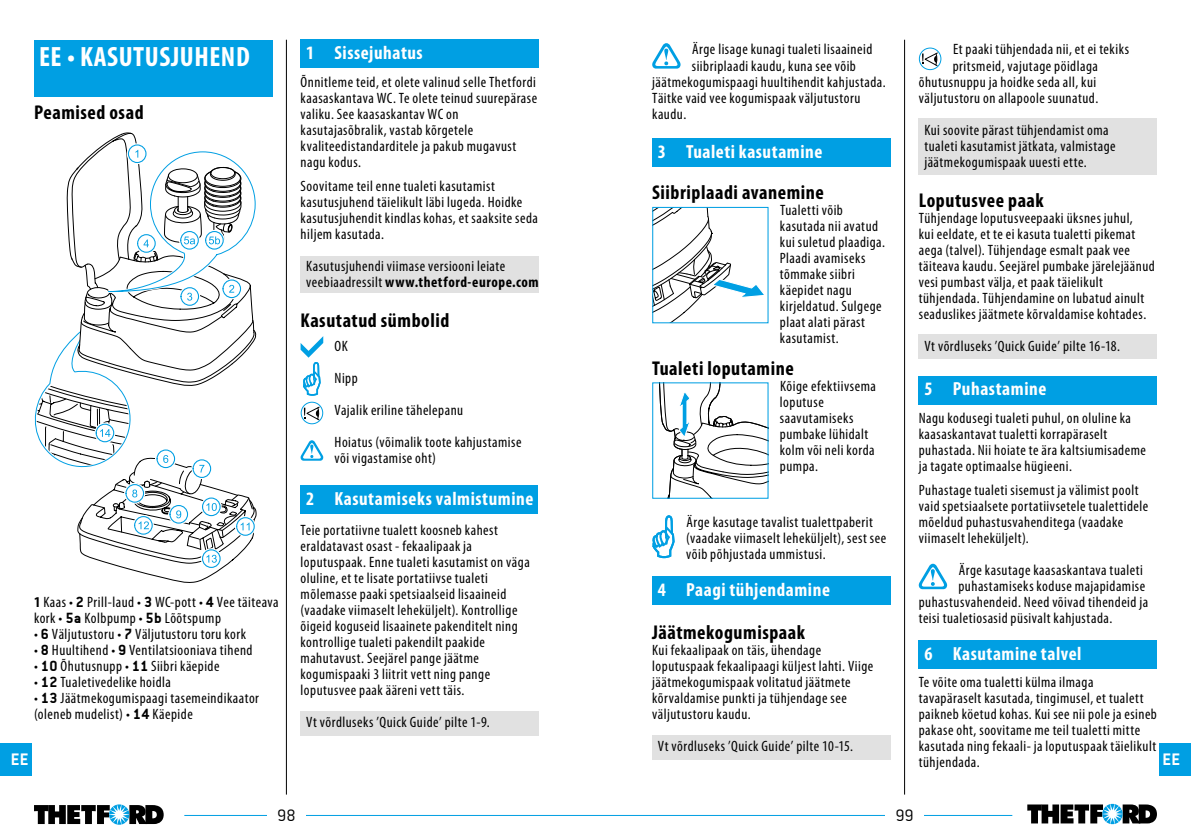
<style>
.page{position:relative;width:1191px;height:840px;background:#fff}
.page>*{position:absolute;margin:0;border:0;box-sizing:border-box;transform-origin:0 0}
.t1{font:700 condensed 28px "Myriad Pro";letter-spacing:.02em;color:#fff}
.t2{font:700 condensed 20px "Myriad Pro";letter-spacing:.025em;color:#000}
.t3{font:700 condensed 19px "Myriad Pro";letter-spacing:.03em;color:#fff}
.t4{font:300 18px "Conduit IT Clight";color:#000}
.t5{font:700 18px "Conduit IT Cbold";color:#fff}
.t6{font:condensed 15px/16px "Myriad Pro";letter-spacing:.035em;color:#000}
.s1{font-weight:700}
.s2{font-family:"Conduit IT Cbold";font-weight:700;font-stretch:normal;font-size:16px}
</style>
<div class="page">
<hr style="left:286px;top:40px;width:1px;height:754px;background:#000">
<hr style="left:904px;top:40px;width:1px;height:754px;background:#000">
<svg style="left:34px;top:804px;width:130px;height:20px"></svg>
<svg style="left:1027px;top:803px;width:130px;height:20px"></svg>
<hr style="left:184px;top:814px;width:828px;height:1px;background:#009fe3">
<div style="left:885px;top:798px;width:39px;height:32px;background:#fff"></div>
<div style="left:267px;top:798px;width:39px;height:32px;background:#fff"></div>
<div style="left:300px;top:710px;width:239px;height:24px;background:#e1e1e1"></div>
<div style="left:652px;top:734px;width:238px;height:24px;background:#e1e1e1"></div>
<div style="left:918px;top:334px;width:239px;height:24px;background:#e1e1e1"></div>
<div style="left:300px;top:256px;width:239px;height:36px;background:#e1e1e1"></div>
<div style="left:918px;top:118px;width:239px;height:56px;background:#e1e1e1"></div>
<svg style="left:652px;top:43px;width:28px;height:26px"></svg>
<div style="left:652px;top:138px;width:238px;height:28px;background:#009fe3"></div>
<svg style="left:654px;top:209px;width:110px;height:112px"></svg>
<div style="left:652px;top:207px;width:116px;height:116px;border:1px solid #009fe3"></div>
<svg style="left:659px;top:384px;width:107px;height:112px"></svg>
<svg style="left:652px;top:515px;width:23px;height:43px"></svg>
<div style="left:652px;top:576px;width:238px;height:28px;background:#009fe3"></div>
<div style="left:919px;top:48px;width:22px;height:22px;border:1px solid #009fe3;border-radius:50%"></div>
<svg style="left:922px;top:52px;width:16px;height:14px"></svg>
<div style="left:918px;top:376px;width:239px;height:28px;background:#009fe3"></div>
<svg style="left:918px;top:563px;width:29px;height:26px"></svg>
<div style="left:918px;top:640px;width:239px;height:28px;background:#009fe3"></div>
<div style="left:300px;top:40px;width:239px;height:28px;background:#009fe3"></div>
<svg style="left:300px;top:336px;width:23px;height:59px"></svg>
<div style="left:301px;top:401px;width:22px;height:23px;border:1px solid #009fe3;border-radius:50%"></div>
<svg style="left:304px;top:406px;width:16px;height:14px"></svg>
<svg style="left:300px;top:440px;width:23px;height:20px"></svg>
<div style="left:300px;top:485px;width:238px;height:28px;background:#009fe3"></div>
<div style="left:34px;top:40px;width:238px;height:56px;background:#009fe3"></div>
<svg style="left:34px;top:132px;width:222px;height:450px"></svg>
<div style="left:0;top:742px;width:31px;height:32px;background:#009fe3"></div>
<div style="left:1159px;top:742px;width:32px;height:32px;background:#009fe3"></div>
<p class="t6" style="left:692px;top:41px;width:182px">Ärge lisage kunagi tualeti lisaaineid</p>
<p class="t6" style="left:692px;top:57px;width:165px">siibriplaadi kaudu, kuna see võib</p>
<p class="t6" style="left:652px;top:73px;width:235px">jäätmekogumispaagi huultihendit kahjustada.</p>
<p class="t6" style="left:652px;top:89px;width:210px">Täitke vaid vee kogumispaak väljutustoru</p>
<p class="t6" style="left:652px;top:105px;width:36px">kaudu.</p>
<p class="t3" style="left:658px;top:139px;width:166px">3 Tualeti kasutamine</p>
<h2 class="t2" style="left:652px;top:179px;width:173px">Siibriplaadi avanemine</h2>
<p class="t6" style="left:780px;top:201px;width:107px">Tualetti võib kasutada nii avatud kui suletud plaadiga.<br>Plaadi avamiseks tõmmake siibri käepidet nagu kirjeldatud. Sulgege plaat alati pärast kasutamist.</p>
<h2 class="t2" style="left:652px;top:355px;width:143px">Tualeti loputamine</h2>
<p class="t6" style="left:780px;top:377px;width:97px">Kõige efektiivsema loputuse saavutamiseks pumbake lühidalt kolm või neli korda pumpa.</p>
<p class="t6" style="left:953px;top:41px;width:178px">Et paaki tühjendada nii, et ei tekiks</p>
<p class="t6" style="left:952px;top:57px;width:147px">pritsmeid, vajutage pöidlaga</p>
<p class="t6" style="left:918px;top:73px;width:179px">õhutusnuppu ja hoidke seda all, kui</p>
<p class="t6" style="left:918px;top:89px;width:181px">väljutustoru on allapoole suunatud.</p>
<p class="t6" style="left:924px;top:121px;width:193px">Kui soovite pärast tühjendamist oma tualeti kasutamist jätkata, valmistage jäätmekogumispaak uuesti ette.</p>
<h2 class="t2" style="left:918px;top:187px;width:127px">Loputusvee paak</h2>
<p class="t6" style="left:918px;top:209px;width:237px">Tühjendage loputusveepaaki üksnes juhul,<br>kui eeldate, et te ei kasuta tualetti pikemat aega (talvel). Tühjendage esmalt paak vee täiteava kaudu. Seejärel pumbake järelejäänud vesi pumbast välja, et paak täielikult tühjendada. Tühjendamine on lubatud ainult seaduslikes jäätmete kõrvaldamise kohtades.</p>
<p class="t6" style="left:924px;top:337px;width:197px">Vt võrdluseks ’Quick Guide’ pilte 16-18.</p>
<p class="t3" style="left:924px;top:377px;width:123px">5 Puhastamine</p>
<p class="t6" style="left:918px;top:409px;width:229px">Nagu kodusegi tualeti puhul, on oluline ka kaasaskantavat tualetti korrapäraselt puhastada. Nii hoiate te ära kaltsiumisademe ja tagate optimaalse hügieeni.</p>
<p class="t6" style="left:918px;top:481px;width:231px">Puhastage tualeti sisemust ja välimist poolt vaid spetsiaalsete portatiivsetele tualettidele mõeldud puhastusvahenditega (vaadake viimaselt leheküljelt).</p>
<p class="t6" style="left:958px;top:561px;width:186px">Ärge kasutage kaasaskantava tualeti</p>
<p class="t6" style="left:958px;top:577px;width:188px">puhastamiseks koduse majapidamise</p>
<p class="t6" style="left:918px;top:593px;width:231px">puhastusvahendeid. Need võivad tihendeid ja</p>
<p class="t6" style="left:918px;top:609px;width:195px">teisi tualetiosasid püsivalt kahjustada.</p>
<p class="t3" style="left:924px;top:641px;width:159px">6 Kasutamine talvel</p>
<p class="t6" style="left:918px;top:673px;width:240px">Te võite oma tualetti külma ilmaga tavapäraselt kasutada, tingimusel, et tualett paikneb köetud kohas. Kui see nii pole ja esineb pakase oht, soovitame me teil tualetti mitte kasutada ning fekaali- ja loputuspaak täielikult tühjendada.</p>
<p class="t3" style="left:306px;top:41px;width:118px">1 Sissejuhatus</p>
<p class="t6" style="left:300px;top:73px;width:238px">Õnnitleme teid, et olete valinud selle Thetfordi kaasaskantava WC. Te olete teinud suurepärase valiku. See kaasaskantav WC on kasutajasõbralik, vastab kõrgetele kvaliteedistandarditele ja pakub mugavust nagu kodus.</p>
<p class="t6" style="left:300px;top:177px;width:239px">Soovitame teil enne tualeti kasutamist kasutusjuhend täielikult läbi lugeda. Hoidke kasutusjuhendit kindlas kohas, et saaksite seda hiljem kasutada.</p>
<p class="t6" style="left:306px;top:257px;width:234px">Kasutusjuhendi viimase versiooni leiate veebiaadressilt <span class="s1">www.thetford-europe.com</span></p>
<h2 class="t2" style="left:300px;top:307px;width:150px">Kasutatud sümbolid</h2>
<p class="t6" style="left:334px;top:329px;width:188px;line-height:32px">OK<br>Nipp<br>Vajalik eriline tähelepanu<br>Hoiatus (võimalik toote kahjustamise</p>
<p class="t6" style="left:334px;top:449px;width:103px">või vigastamise oht)</p>
<p class="t3" style="left:306px;top:486px;width:229px">2 Kasutamiseks valmistumine</p>
<p class="t6" style="left:300px;top:521px;width:231px">Teie portatiivne tualett koosneb kahest eraldatavast osast - fekaalipaak ja loputuspaak. Enne tualeti kasutamist on väga oluline, et te lisate portatiivse tualeti mõlemasse paaki spetsiaalseid lisaaineid (vaadake viimaselt leheküljelt). Kontrollige õigeid koguseid lisaainete pakenditelt ning kontrollige tualeti pakendilt paakide mahutavust. Seejärel pange jäätme kogumispaaki 3 liitrit vett ning pange loputusvee paak ääreni vett täis.</p>
<p class="t6" style="left:306px;top:713px;width:185px">Vt võrdluseks ’Quick Guide’ pilte 1-9.</p>
<h1 class="t1" style="left:39px;top:39px;width:212px">EE • KASUTUSJUHEND</h1>
<h2 class="t2" style="left:34px;top:99px;width:111px">Peamised osad</h2>
<p class="t6" style="left:686px;top:513px;width:202px">Ärge kasutage tavalist tualettpaberit (vaadake viimaselt leheküljelt), sest see võib põhjustada ummistusi.</p>
<p class="t3" style="left:658px;top:577px;width:174px">4 Paagi tühjendamine</p>
<h2 class="t2" style="left:652px;top:619px;width:154px">Jäätmekogumispaak</h2>
<p class="t6" style="left:652px;top:641px;width:223px">Kui fekaalipaak on täis, ühendage loputuspaak fekaalipaagi küljest lahti. Viige jäätmekogumispaak volitatud jäätmete kõrvaldamise punkti ja tühjendage see väljutustoru kaudu.</p>
<p class="t6" style="left:658px;top:737px;width:197px">Vt võrdluseks ’Quick Guide’ pilte 10-15.</p>
<p class="t6" style="left:34px;top:593px;width:246px"><span class="s1">1</span> Kaas • <span class="s2">2</span> Prill-laud • <span class="s2">3</span> WC-pott • <span class="s2">4</span> Vee täiteava kork • <span class="s2">5a</span> Kolbpump • <span class="s2">5b</span> Lõõtspump</p>
<p class="t6" style="left:34px;top:625px;width:213px">• <span class="s2">6</span> Väljutustoru • <span class="s2">7</span> Väljutustoru toru kork</p>
<p class="t6" style="left:34px;top:641px;width:220px">• <span class="s2">8</span> Huultihend • <span class="s2">9</span> Ventilatsiooniava tihend</p>
<p class="t6" style="left:34px;top:657px;width:187px">• <span class="s2">10</span> Õhutusnupp • <span class="s2">11</span> Siibri käepide</p>
<p class="t6" style="left:34px;top:673px;width:138px">• <span class="s2">12</span> Tualetivedelike hoidla</p>
<p class="t6" style="left:34px;top:689px;width:226px">• <span class="s2">13</span> Jäätmekogumispaagi tasemeindikaator (oleneb mudelist) • <span class="s2">14</span> Käepide</p>
<p class="t5" style="left:11px;top:748px;width:19px">EE</p>
<p class="t5" style="left:1162px;top:748px;width:19px">EE</p>
<p class="t4" style="left:277px;top:804px;width:20px">98</p>
<p class="t4" style="left:895px;top:804px;width:20px">99</p>
</div>
